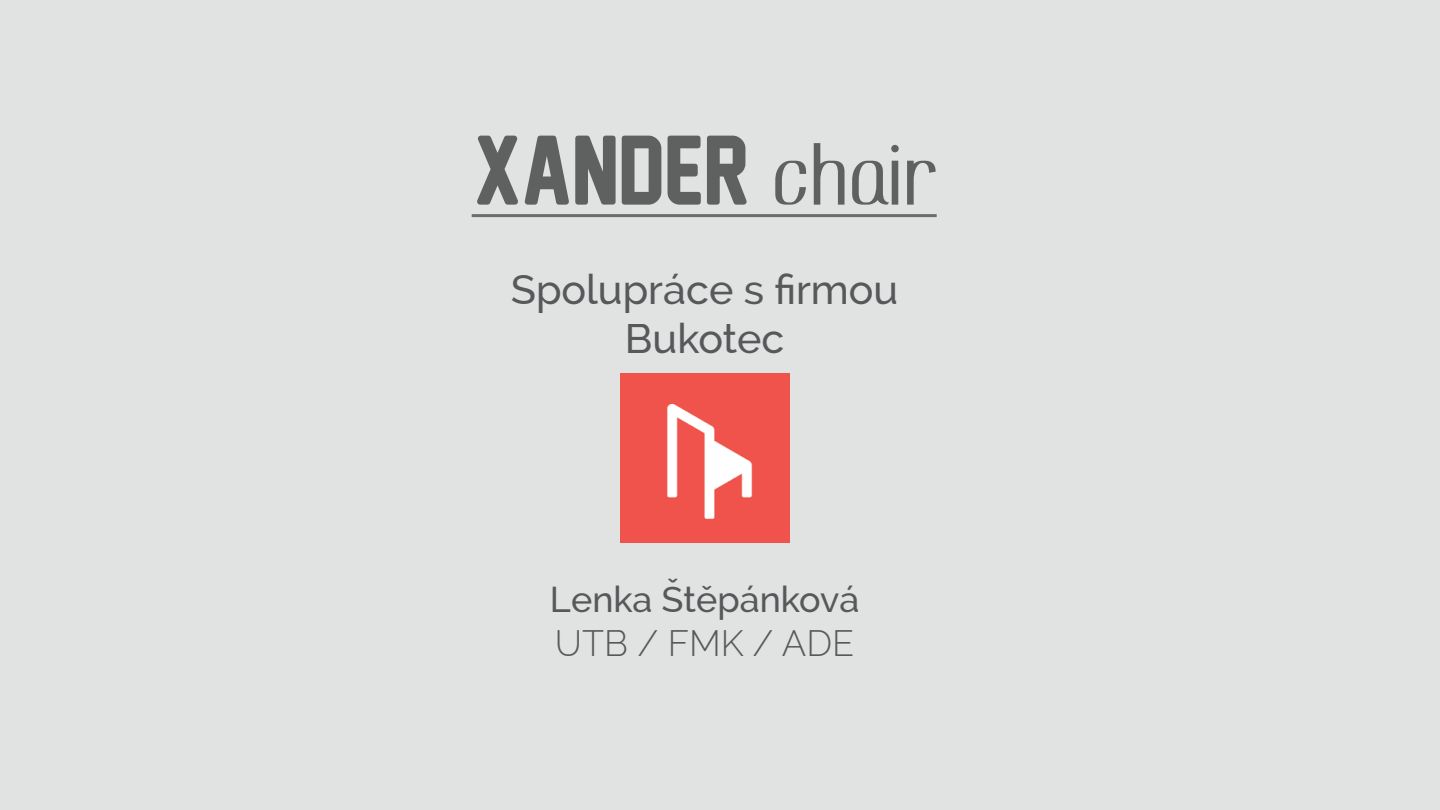
<style>
.page{position:relative;width:1440px;height:810px;background:#e1e3e3}
.page>*{position:absolute;margin:0;border:0;box-sizing:border-box;transform-origin:0 0}
.t1{font:90px "New Athletic M54";color:#5f6161}
.t2{font:500 41.25px/49.5px "Raleway";color:#57585a;text-align:center}
.t3{font:500 36px "Raleway";color:#57585a}
.t4{font:300 36px "Raleway";color:#57585a}
.s1{font-family:"Cutcornal"}
</style>
<div class="page">
<img style="left:620px;top:374px;width:169px;height:168px">
<hr style="left:472px;top:214px;width:465px;height:3px;background:#6c6d70">
<h1 class="t1" style="left:474px;top:121px;width:464px">XANDER <span class="s1">chair</span></h1>
<p class="t2" style="left:511px;top:264px;width:389px">Spolupráce s firmou<br>Bukotec</p>
<p class="t3" style="left:550px;top:579px;width:311px">Lenka Štěpánková</p>
<p class="t4" style="left:555px;top:622px;width:301px">UTB / FMK / ADE</p>
</div>
